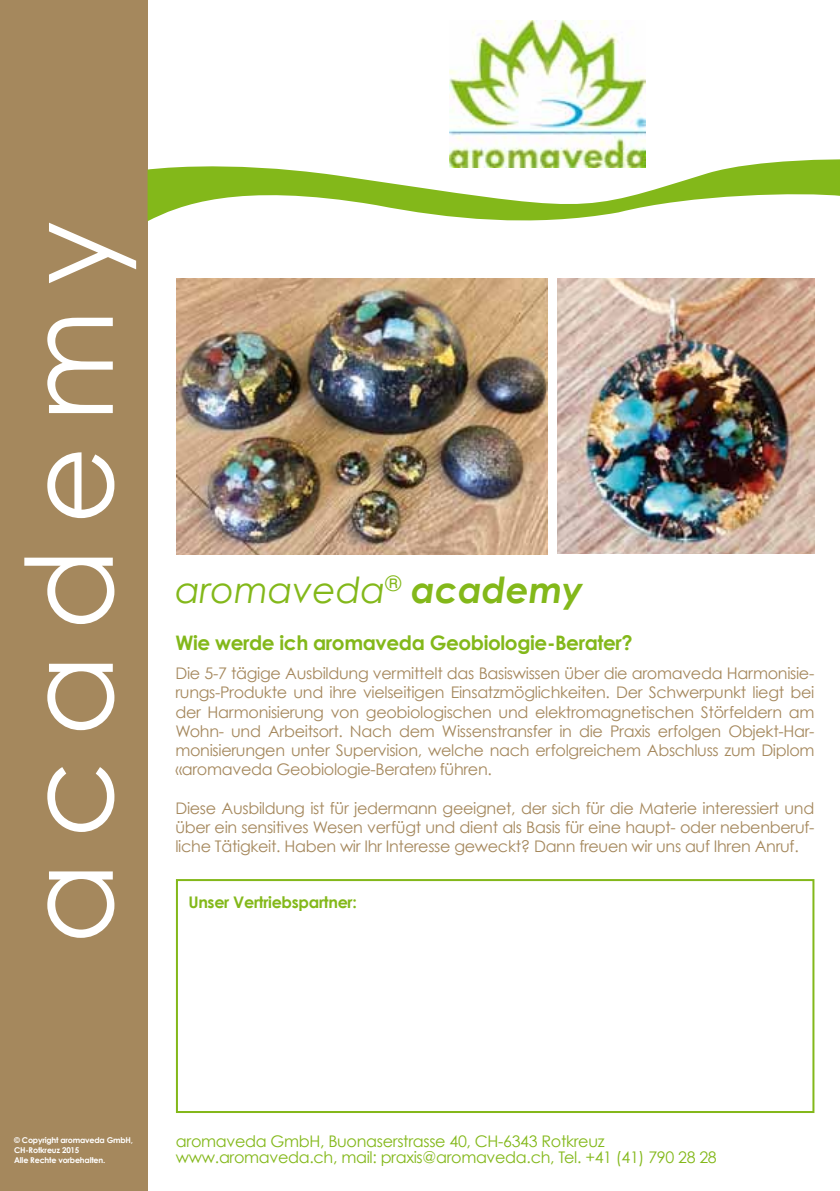
<style>
.page{position:relative;width:840px;height:1191px;background:#fff}
.page>*{position:absolute;margin:0;border:0;box-sizing:border-box;transform-origin:0 0}
.t1{font:120px "Century Gothic";letter-spacing:.2em;color:#fff}
.t2{font:italic 36px "Century Gothic";color:#83b81a}
.t3{font:700 20px "Century Gothic";letter-spacing:-.02em;color:#83b81a}
.t4{font:16px/19.2px "Century Gothic";letter-spacing:-.02em;color:#a5885d;text-align:justify}
.t5{font:16px/16px "Century Gothic";letter-spacing:-.02em;color:#83b81a}
.t6{font:700 16px "Century Gothic";letter-spacing:-.02em;color:#83b81a}
.t7{font:700 8px/9.6px "Century Gothic";letter-spacing:-.025em;color:#fff}
.s1{font-weight:700}
</style>
<div class="page">
<img style="left:176px;top:278px;width:371px;height:276px">
<img style="left:557px;top:278px;width:256px;height:276px">
<div style="left:0;top:0;width:147px;height:1191px;background:#a5885d"></div>
<svg style="left:147px;top:159px;width:692px;height:69px"></svg>
<img style="left:449px;top:21px;width:196px;height:146px">
<div style="left:176px;top:879px;width:638px;height:234px;border:2px solid #83b81a"></div>
<h1 class="t1" style="left:-4px;top:944px;width:724px;rotate:-90deg">academy</h1>
<h2 class="t2" style="left:175px;top:567px;width:409px">aromaveda<sup>®</sup> <span class="s1">academy</span></h2>
<p class="t3" style="left:175px;top:630px;width:458px">Wie werde ich aromaveda Geobiologie-Berater?</p>
<p class="t4" style="left:175px;top:663px;width:640px">Die 5-7 tägige Ausbildung vermittelt das Basiswissen über die aromaveda Harmonisie&shy;rungs-Produkte und ihre vielseitigen Einsatzmöglichkeiten. Der Schwerpunkt liegt bei der Harmonisierung von geobiologischen und elektromagnetischen Störfeldern am Wohn- und Arbeitsort. Nach dem Wissenstransfer in die Praxis erfolgen Objekt-Har&shy;monisierungen unter Supervision, welche nach erfolgreichem Abschluss zum Diplom «aromaveda Geobiologie-Berater» führen.</p>
<p class="t4" style="left:175px;top:798px;width:640px">Diese Ausbildung ist für jedermann geeignet, der sich für die Materie interessiert und über ein sensitives Wesen verfügt und dient als Basis für eine haupt- oder nebenberuf&shy;liche Tätigkeit. Haben wir Ihr Interesse geweckt? Dann freuen wir uns auf Ihren Anruf.</p>
<p class="t6" style="left:188px;top:892px;width:170px">Unser Vertriebspartner:</p>
<p class="t7" style="left:14px;top:1135px;width:120px">© Copyright aromaveda GmbH,<br>CH-Rotkreuz 2015<br>Alle Rechte vorbehalten.</p>
<p class="t5" style="left:176px;top:1132px;width:542px">aromaveda GmbH, Buonaserstrasse 40, CH-6343 Rotkreuz www.aromaveda.ch, mail: praxis@aromaveda.ch, Tel. +41 (41) 790 28 28</p>
</div>
